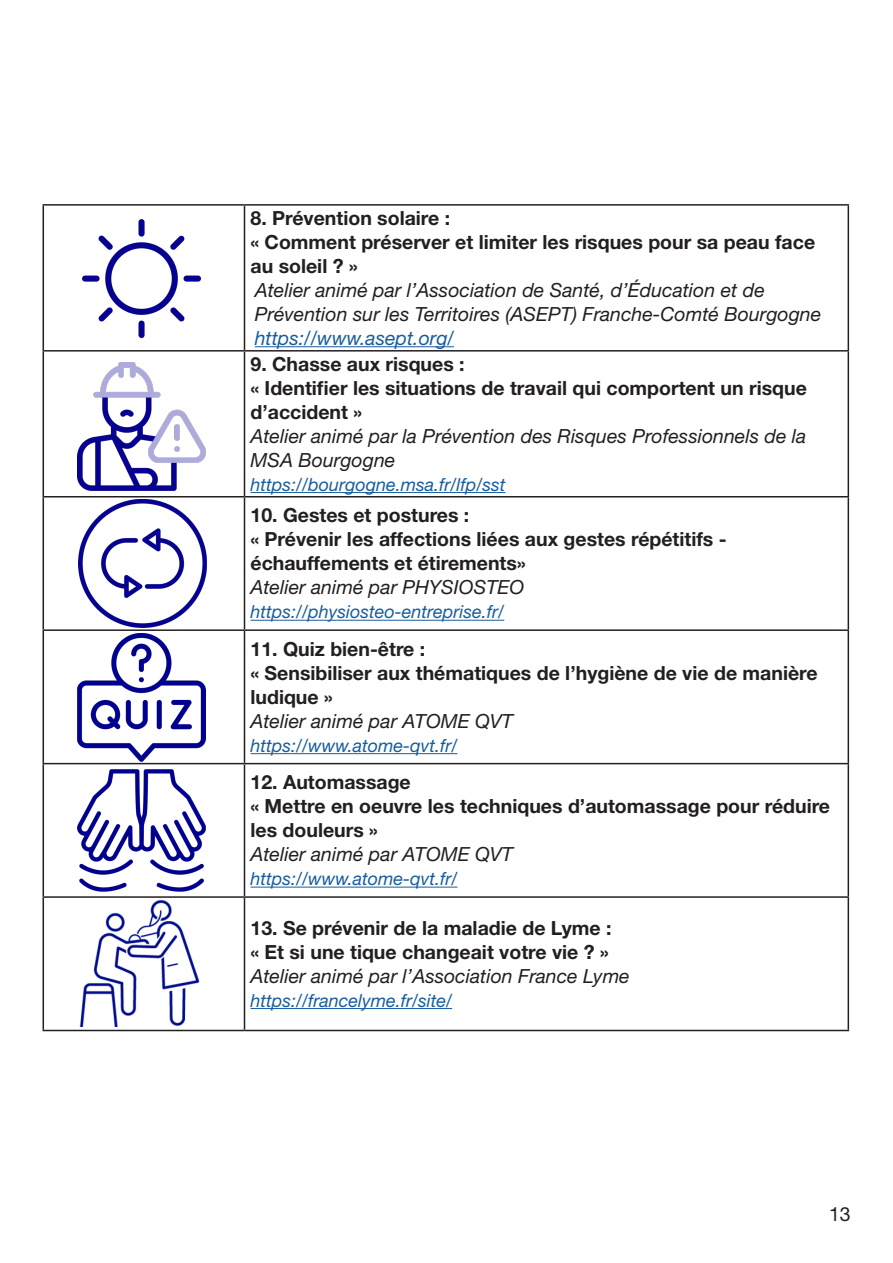
<style>
.page{position:relative;width:893px;height:1263px;background:#fff}
.page>*{position:absolute;margin:0;border:0;box-sizing:border-box;transform-origin:0 0}
.t1{font:700 19.5px/24px "Helvetica Neue LT Std";color:#231f20}
.t2{font:italic 19.5px/24px "Helvetica Neue LT Std";color:#231f20}
.t3{font:italic 19.5px "Helvetica Neue LT Std";color:#175d9e}
.t4{font:19.5px "Helvetica Neue LT Std";color:#231f20}
.t5{font:italic 18px "Helvetica Neue LT Std";color:#175d9e}
</style>
<div class="page">
<hr style="left:43px;top:204px;width:201px;height:2px;background:#231f20">
<hr style="left:43px;top:206px;width:1px;height:144px;background:#231f20">
<hr style="left:244px;top:204px;width:605px;height:2px;background:#231f20">
<hr style="left:244px;top:206px;width:1px;height:144px;background:#231f20">
<hr style="left:848px;top:206px;width:1px;height:144px;background:#231f20">
<hr style="left:43px;top:350px;width:201px;height:2px;background:#231f20">
<hr style="left:43px;top:352px;width:1px;height:144px;background:#231f20">
<hr style="left:244px;top:350px;width:605px;height:2px;background:#231f20">
<hr style="left:244px;top:352px;width:1px;height:144px;background:#231f20">
<hr style="left:848px;top:352px;width:1px;height:144px;background:#231f20">
<hr style="left:43px;top:496px;width:201px;height:1px;background:#231f20">
<hr style="left:43px;top:497px;width:1px;height:132px;background:#231f20">
<hr style="left:244px;top:496px;width:605px;height:1px;background:#231f20">
<hr style="left:244px;top:497px;width:1px;height:132px;background:#231f20">
<hr style="left:848px;top:497px;width:1px;height:132px;background:#231f20">
<hr style="left:43px;top:629px;width:201px;height:2px;background:#231f20">
<hr style="left:43px;top:631px;width:1px;height:132px;background:#231f20">
<hr style="left:244px;top:629px;width:605px;height:2px;background:#231f20">
<hr style="left:244px;top:631px;width:1px;height:132px;background:#231f20">
<hr style="left:848px;top:631px;width:1px;height:132px;background:#231f20">
<hr style="left:43px;top:763px;width:201px;height:1px;background:#231f20">
<hr style="left:43px;top:764px;width:1px;height:132px;background:#231f20">
<hr style="left:244px;top:763px;width:605px;height:1px;background:#231f20">
<hr style="left:244px;top:764px;width:1px;height:132px;background:#231f20">
<hr style="left:848px;top:764px;width:1px;height:132px;background:#231f20">
<hr style="left:43px;top:896px;width:201px;height:2px;background:#231f20">
<hr style="left:43px;top:898px;width:1px;height:132px;background:#231f20">
<hr style="left:244px;top:896px;width:605px;height:2px;background:#231f20">
<hr style="left:244px;top:898px;width:1px;height:132px;background:#231f20">
<hr style="left:848px;top:898px;width:1px;height:132px;background:#231f20">
<hr style="left:43px;top:1030px;width:201px;height:1px;background:#231f20">
<hr style="left:244px;top:1030px;width:605px;height:1px;background:#231f20">
<hr style="left:255px;top:346px;width:199px;height:1px;background:#175d9e">
<hr style="left:250px;top:492px;width:255px;height:1px;background:#175d9e">
<hr style="left:250px;top:620px;width:254px;height:1px;background:#175d9e">
<hr style="left:250px;top:753px;width:207px;height:1px;background:#175d9e">
<hr style="left:250px;top:887px;width:207px;height:1px;background:#175d9e">
<hr style="left:250px;top:1008px;width:202px;height:1px;background:#175d9e">
<img style="left:82px;top:219px;width:120px;height:120px">
<img style="left:78px;top:362px;width:127px;height:128px">
<img style="left:79px;top:500px;width:127px;height:127px">
<img style="left:78px;top:634px;width:127px;height:127px">
<img style="left:78px;top:769px;width:127px;height:123px">
<img style="left:79px;top:899px;width:121px;height:128px">
<p class="t1" style="left:250px;top:205px;width:201px">8. Prévention solaire :</p>
<p class="t1" style="left:250px;top:229px;width:566px">« Comment préserver et limiter les risques pour sa peau face au soleil ? »</p>
<p class="t2" style="left:255px;top:278px;width:568px">Atelier animé par l’Association de Santé, d’Éducation et de<br>Prévention sur les Territoires (ASEPT) Franche-Comté Bourgogne</p>
<p class="t3" style="left:255px;top:326px;width:201px">https://www.asept.org/</p>
<p class="t1" style="left:250px;top:351px;width:216px">9. Chasse aux risques :</p>
<p class="t1" style="left:250px;top:375px;width:558px">« Identifier les situations de travail qui comportent un risque d’accident »</p>
<p class="t2" style="left:250px;top:423px;width:557px">Atelier animé par la Prévention des Risques Professionnels de la<br>MSA Bourgogne</p>
<p class="t5" style="left:250px;top:473px;width:256px">https://bourgogne.msa.fr/lfp/sst</p>
<p class="t1" style="left:250px;top:503px;width:220px">10. Gestes et postures :</p>
<p class="t1" style="left:250px;top:527px;width:478px">« Prévenir les affections liées aux gestes répétitifs - échauffements et étirements»</p>
<p class="t2" style="left:250px;top:575px;width:275px">Atelier animé par PHYSIOSTEO</p>
<p class="t5" style="left:250px;top:601px;width:255px">https://physiosteo-entreprise.fr/</p>
<p class="t1" style="left:250px;top:636px;width:176px">11. Quiz bien-être :</p>
<p class="t1" style="left:250px;top:660px;width:569px">« Sensibiliser aux thématiques de l’hygiène de vie de manière ludique »</p>
<p class="t2" style="left:250px;top:709px;width:264px">Atelier animé par ATOME QVT</p>
<p class="t5" style="left:250px;top:735px;width:208px">https://www.atome-qvt.fr/</p>
<p class="t1" style="left:250px;top:770px;width:162px">12. Automassage</p>
<p class="t1" style="left:250px;top:794px;width:581px">« Mettre en oeuvre les techniques d’automassage pour réduire les douleurs »</p>
<p class="t2" style="left:250px;top:842px;width:264px">Atelier animé par ATOME QVT</p>
<p class="t5" style="left:250px;top:868px;width:208px">https://www.atome-qvt.fr/</p>
<p class="t1" style="left:250px;top:915px;width:363px">13. Se prévenir de la maladie de Lyme :</p>
<p class="t1" style="left:250px;top:939px;width:360px">« Et si une tique changeait votre vie ? »</p>
<p class="t2" style="left:250px;top:963px;width:381px">Atelier animé par l’Association France Lyme</p>
<p class="t5" style="left:250px;top:989px;width:203px">https://francelyme.fr/site/</p>
<p class="t4" style="left:829px;top:1202px;width:23px">13</p>
</div>
